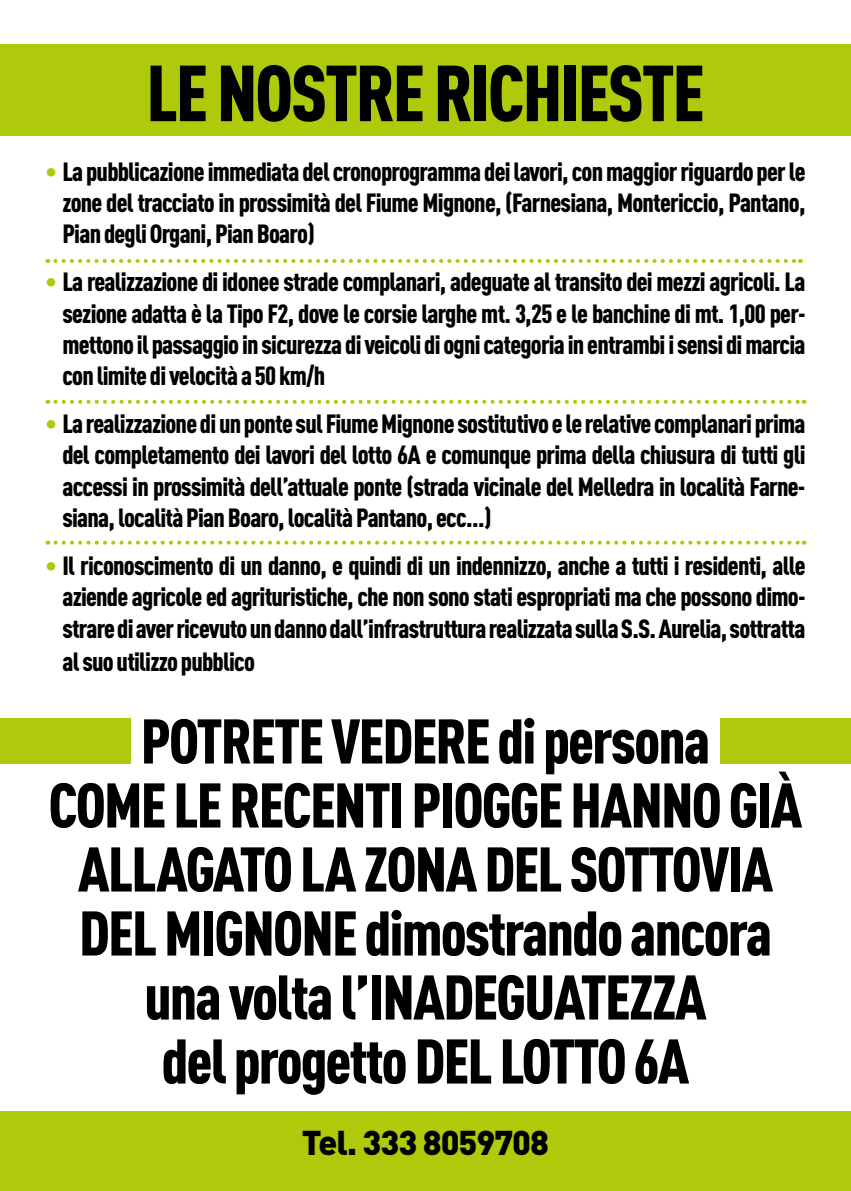
<style>
.page{position:relative;width:851px;height:1191px;background:#fff}
.page>*{position:absolute;margin:0;border:0;box-sizing:border-box;transform-origin:0 0}
.t1{font:900 78px "DIN Cond";letter-spacing:-.03em;color:#000}
.t2{font:62px/64px "DIN Cond Black Alternate";letter-spacing:-.03em;color:#000;text-align:center}
.t3{font:900 34px "DIN Pro";letter-spacing:-.03em;color:#000}
.t4{font:900 26px/31.2px "DIN Cond";letter-spacing:-.03em;color:#000;text-align:justify}
.s1{color:#afca0b}
</style>
<div class="page">
<div style="left:0;top:45px;width:850px;height:91px;background:#afca0b"></div>
<div style="left:0;top:718px;width:130px;height:45px;background:#afca0b"></div>
<div style="left:720px;top:718px;width:130px;height:45px;background:#afca0b"></div>
<svg style="left:55px;top:259px;width:745px;height:4px"></svg>
<svg style="left:55px;top:400px;width:749px;height:4px"></svg>
<svg style="left:55px;top:540px;width:749px;height:4px"></svg>
<div style="left:0;top:1111px;width:850px;height:80px;background:#afca0b"></div>
<h1 class="t1" style="left:146px;top:44px;width:560px">Le nostre richieste</h1>
<p class="t4" style="left:62px;top:155px;width:744px;text-indent:-17px"><span class="s1">•</span> La pubblicazione immediata del cronoprogramma dei lavori, con maggior riguardo per le zone del tracciato in prossimità del Fiume Mignone, (Farnesiana, Montericcio, Pantano, Pian degli Organi, Pian Boaro)</p>
<p class="t4" style="left:62px;top:266px;width:744px;text-indent:-17px"><span class="s1">•</span> La realizzazione di idonee strade complanari, adeguate al transito dei mezzi agricoli. La sezione adatta è la Tipo F2, dove le corsie larghe mt. 3,25 e le banchine di mt. 1,00 per&shy;mettono il passaggio in sicurezza di veicoli di ogni categoria in entrambi i sensi di marcia con limite di velocità a 50 km/h</p>
<p class="t4" style="left:62px;top:407px;width:744px;text-indent:-17px"><span class="s1">•</span> La realizzazione di un ponte sul Fiume Mignone sostitutivo e le relative complanari prima del completamento dei lavori del lotto 6A e comunque prima della chiusura di tutti gli accessi in prossimità dell’attuale ponte (strada vicinale del Melledra in località Farne&shy;siana, località Pian Boaro, località Pantano, ecc…)</p>
<p class="t4" style="left:62px;top:549px;width:744px;text-indent:-17px"><span class="s1">•</span> Il riconoscimento di un danno, e quindi di un indennizzo, anche a tutti i residenti, alle aziende agricole ed agrituristiche, che non sono stati espropriati ma che possono dimo&shy;strare di aver ricevuto un danno dall’infrastruttura realizzata sulla S.S. Aurelia, sottratta</p>
<p class="t4" style="left:62px;top:645px;width:194px">al suo utilizzo pubblico</p>
<h2 class="t2" style="left:49px;top:707px;width:755px">POTRETE VEDERE DI PERSONA<br>COME LE RECENTI PIOGGEHANNO GIÀ<br>ALLAGATO LA ZONA DEL SOTTOVIA<br>DEL MIGNONE DIMOSTRANDO ANCORA<br>UNA VOLTA L’INADEGUATEZZA<br>DEL PROGETTO DEL LOTTO 6A</h2>
<h3 class="t3" style="left:302px;top:1119px;width:249px">Tel. 333 8059708</h3>
</div>
